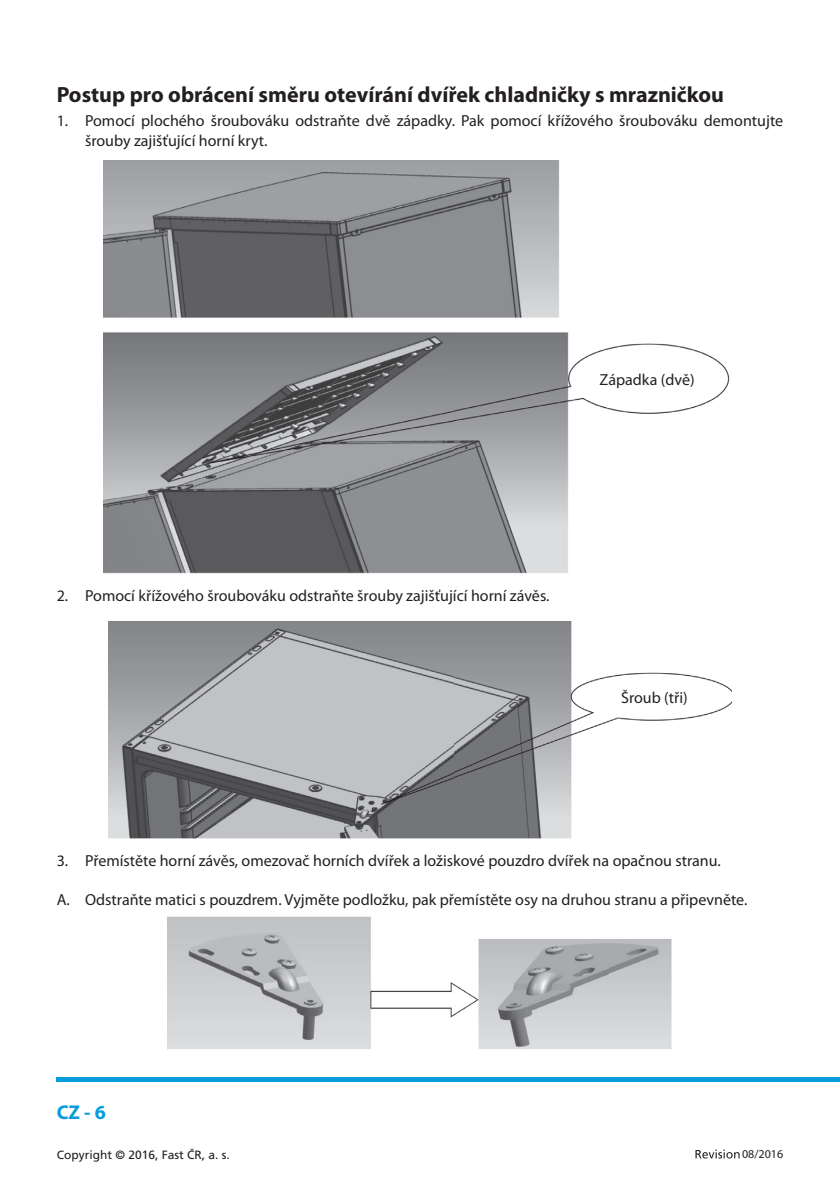
<style>
.page{position:relative;width:840px;height:1191px;background:#fff}
.page>*{position:absolute;margin:0;border:0;box-sizing:border-box;transform-origin:0 0}
.t1{font:700 22px "Myriad Pro";color:#231f20}
.t2{font:700 20px "Myriad Pro";color:#069ddc}
.t3{font:16px/19.2px "Myriad Pro";color:#231f20}
.t4{font:12px "Frutiger CE";color:#231f20}
.t5{font:12px "Myriad Pro";color:#231f20}
</style>
<div class="page">
<hr style="left:57px;top:1077px;width:782px;height:4px;background:#069ddc">
<svg style="left:695px;top:1149px;width:44px;height:9px"></svg>
<img style="left:103px;top:332px;width:627px;height:242px">
<img style="left:103px;top:160px;width:457px;height:158px">
<img style="left:108px;top:621px;width:623px;height:218px">
<img style="left:167px;top:916px;width:505px;height:133px">
<h1 class="t1" style="left:57px;top:86px;width:668px">Postup pro obrácení směru otevírání dvířek chladničky s mrazničkou</h1>
<p class="t3" style="left:85px;top:113px;width:699px;text-indent:-28px">1. Pomocí plochého šroubováku odstraňte dvě západky. Pak pomocí křížového šroubováku demontujte šrouby zajišťující horní kryt.</p>
<p class="t3" style="left:599px;top:371px;width:96px">Západka (dvě)</p>
<p class="t3" style="left:57px;top:587px;width:494px">2. Pomocí křížového šroubováku odstraňte šrouby zajišťující horní závěs.</p>
<p class="t3" style="left:620px;top:689px;width:68px">Šroub (tři)</p>
<p class="t3" style="left:57px;top:852px;width:665px">3. Přemístěte horní závěs, omezovač horních dvířek a ložiskové pouzdro dvířek na opačnou stranu.</p>
<p class="t3" style="left:57px;top:891px;width:691px">A. Odstraňte matici s pouzdrem. Vyjměte podložku, pak přemístěte osy na druhou stranu a připevněte.</p>
<p class="t2" style="left:57px;top:1104px;width:51px">CZ - 6</p>
<p class="t4" style="left:57px;top:1149px;width:174px">Copyright © 2016, Fast ČR, a. s.</p>
<p class="t5" style="left:741px;top:1149px;width:43px">08/2016</p>
</div>
